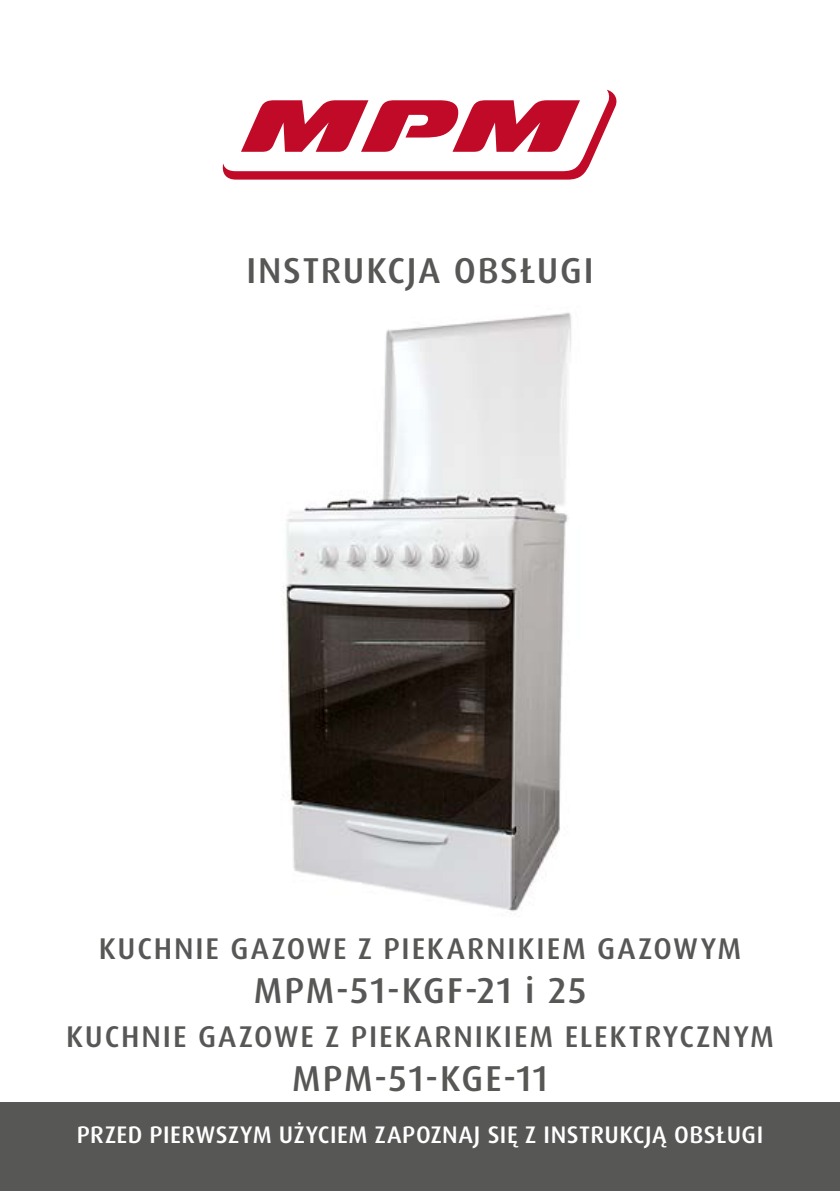
<style>
.page{position:relative;width:840px;height:1191px;background:#fff}
.page>*{position:absolute;margin:0;border:0;box-sizing:border-box;transform-origin:0 0}
.t1{font:500 36px "Dax Pro";letter-spacing:.05em;color:#575756}
.t2{font:500 30px "Dax Pro";letter-spacing:.06em;color:#575756}
.t3{font:500 24px "Dax Pro";letter-spacing:.02em;color:#fff}
</style>
<div class="page">
<div style="left:0;top:1102px;width:839px;height:89px;background:#575756"></div>
<svg style="left:222px;top:90px;width:395px;height:90px"></svg>
<img style="left:283px;top:312px;width:288px;height:600px">
<p class="t1" style="left:246px;top:247px;width:348px">INSTRUKCJA OBSŁUGI</p>
<p class="t2" style="left:99px;top:929px;width:643px">KUCHNIE GAZOWE Z PIEKARNIKIEM GAZOWYM</p>
<p class="t1" style="left:254px;top:967px;width:334px">MPM-51-KGF-21 i 25</p>
<p class="t2" style="left:66px;top:1017px;width:709px">KUCHNIE GAZOWE Z PIEKARNIKIEM ELEKTRYCZNYM</p>
<p class="t1" style="left:292px;top:1055px;width:257px">MPM-51-KGE-11</p>
<p class="t3" style="left:77px;top:1119px;width:687px">PRZED PIERWSZYM UŻYCIEM ZAPOZNAJ SIĘ Z INSTRUKCJĄ OBSŁUGI</p>
</div>
